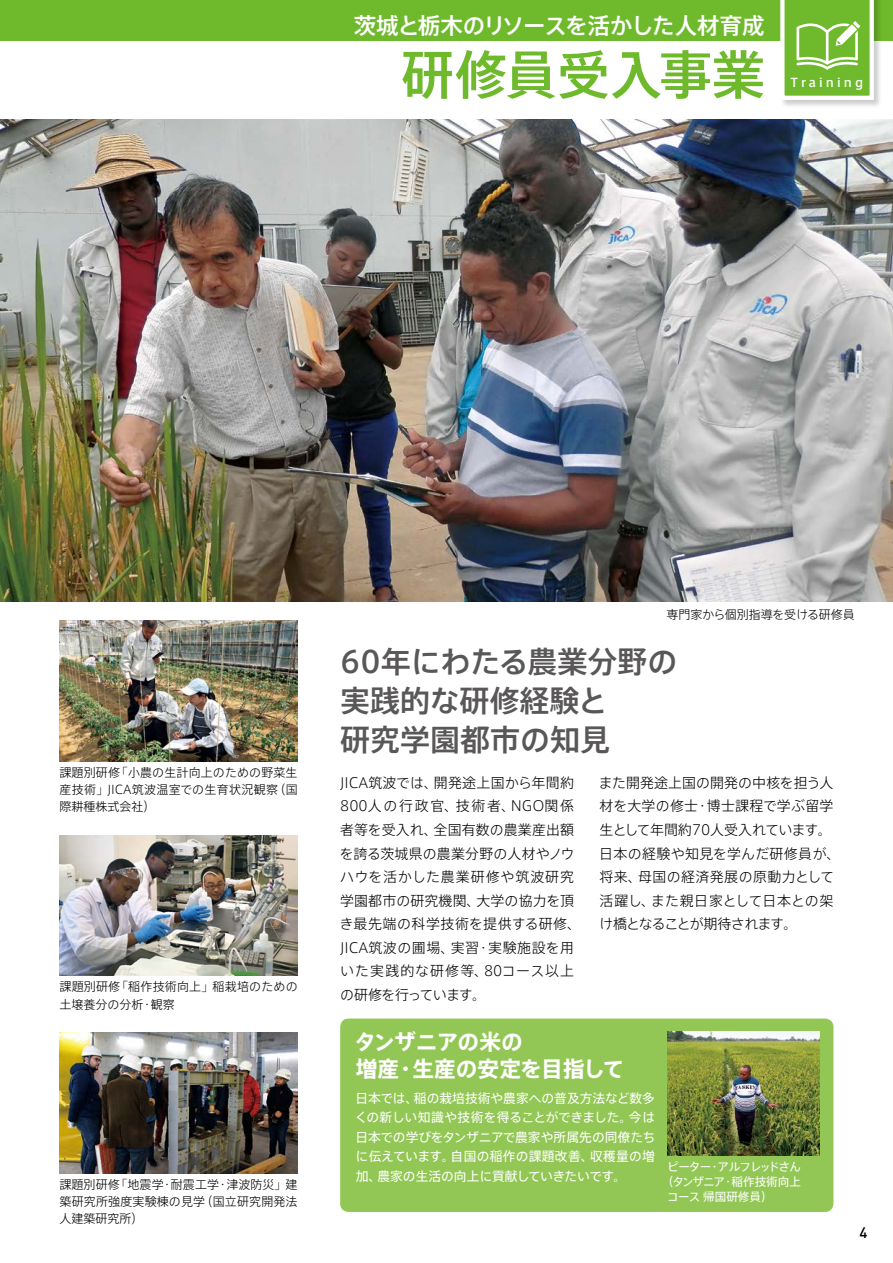
<style>
.page{position:relative;width:893px;height:1263px;background:#fff}
.page>*{position:absolute;margin:0;border:0;box-sizing:border-box;transform-origin:0 0}
.t1{font:500 52.5px "Axis Std";color:#6fba2c}
.t2{font:500 30px/39px "Axis Std";color:#595757}
.t3{font:500 22.5px "Axis Std";letter-spacing:-.035em;color:#fff}
.t4{font:700 21.75px/27px "Axis Std";color:#fff}
.t5{font:500 15px "DIN";color:#000}
.t6{font:300 13.95px/23.5px "Axis Std";letter-spacing:.01em;color:#000}
.t7{font:12.75px/19.5px "Axis Std";color:#fff;text-align:justify}
.t8{font:300 12px/17.2px "Axis Std";letter-spacing:.01em;color:#000;text-align:justify}
.t9{font:300 12px "Axis Std";letter-spacing:-.015em;color:#000}
.t10{font:500 12px "Axis Std";letter-spacing:.255em;color:#fff}
.t11{font:11.55px "Axis Std";color:#fff}
.t12{font:11.55px "Axis Std";letter-spacing:-.075em;color:#fff}
</style>
<div class="page">
<img style="left:0;top:119px;width:893px;height:483px">
<div style="left:0;top:0;width:893px;height:40px;background:#6fba2c"></div>
<img style="left:60px;top:621px;width:238px;height:140px">
<img style="left:60px;top:1033px;width:238px;height:140px">
<img style="left:60px;top:835px;width:238px;height:141px">
<div style="left:780px;top:0;width:102px;height:108px;background:#000;opacity:.2"></div>
<svg style="left:780px;top:0;width:94px;height:100px"></svg>
<div style="left:340px;top:1018px;width:493px;height:194px;background:#93c755;border-radius:9px"></div>
<img style="left:668px;top:1031px;width:151px;height:124px">
<h3 class="t3" style="left:354px;top:8px;width:412px">茨城と栃木のリソースを活かした人材育成</h3>
<h1 class="t1" style="left:401px;top:35px;width:365px">研修員受入事業</h1>
<p class="t10" style="left:791px;top:74px;width:74px">Training</p>
<p class="t8" style="left:60px;top:763px;width:240px">課題別研修「小農の生計向上のための野菜生産技術」JICA筑波温室での生育状況観察（国際耕種株式会社）</p>
<p class="t8" style="left:60px;top:977px;width:240px">課題別研修「稲作技術向上」稲栽培のための土壌養分の分析・観察</p>
<p class="t8" style="left:60px;top:1175px;width:240px">課題別研修「地震学・耐震工学・津波防災」建築研究所強度実験棟の見学（国立研究開発法人建築研究所）</p>
<p class="t9" style="left:666px;top:605px;width:190px">専門家から個別指導を受ける研修員</p>
<h2 class="t2" style="left:340px;top:640px;width:339px">60年にわたる農業分野の実践的な研修経験と<br>研究学園都市の知見</h2>
<p class="t6" style="left:340px;top:770px;width:243px">JICA筑波では、開発途上国から年間約<br>800人の行政官、技術者、NGO関係者等を受入れ、全国有数の農業産出額を誇る茨城県の農業分野の人材やノウハウを活かした農業研修や筑波研究学園都市の研究機関、大学の協力を頂き最先端の科学技術を提供する研修、<br>JICA筑波の圃場、実習・実験施設を用いた実践的な研修等、80コース以上の研修を行っています。</p>
<p class="t6" style="left:599px;top:770px;width:243px">また開発途上国の開発の中核を担う人材を大学の修士・博士課程で学ぶ留学生として年間約70人受入れています。日本の経験や知見を学んだ研修員が、将来、母国の経済発展の原動力として活躍し、また親日家として日本との架け橋となることが期待されます。</p>
<h3 class="t4" style="left:355px;top:1027px;width:271px">タンザニアの米の<br>増産・生産の安定を目指して</h3>
<p class="t7" style="left:355px;top:1087px;width:302px">日本では、稲の栽培技術や農家への普及方法など数多くの新しい知識や技術を得ることができました。今は日本での学びをタンザニアで農家や所属先の同僚たちに伝えています。自国の稲作の課題改善、収穫量の増加、農家の生活の向上に貢献していきたいです。</p>
<p class="t12" style="left:667px;top:1157px;width:136px">ピーター・アルフレッドさん</p>
<p class="t11" style="left:662px;top:1172px;width:141px">（タンザニア・稲作技術向上</p>
<p class="t11" style="left:667px;top:1187px;width:107px">コース 帰国研修員）</p>
<p class="t5" style="left:859px;top:1222px;width:9px">4</p>
</div>
